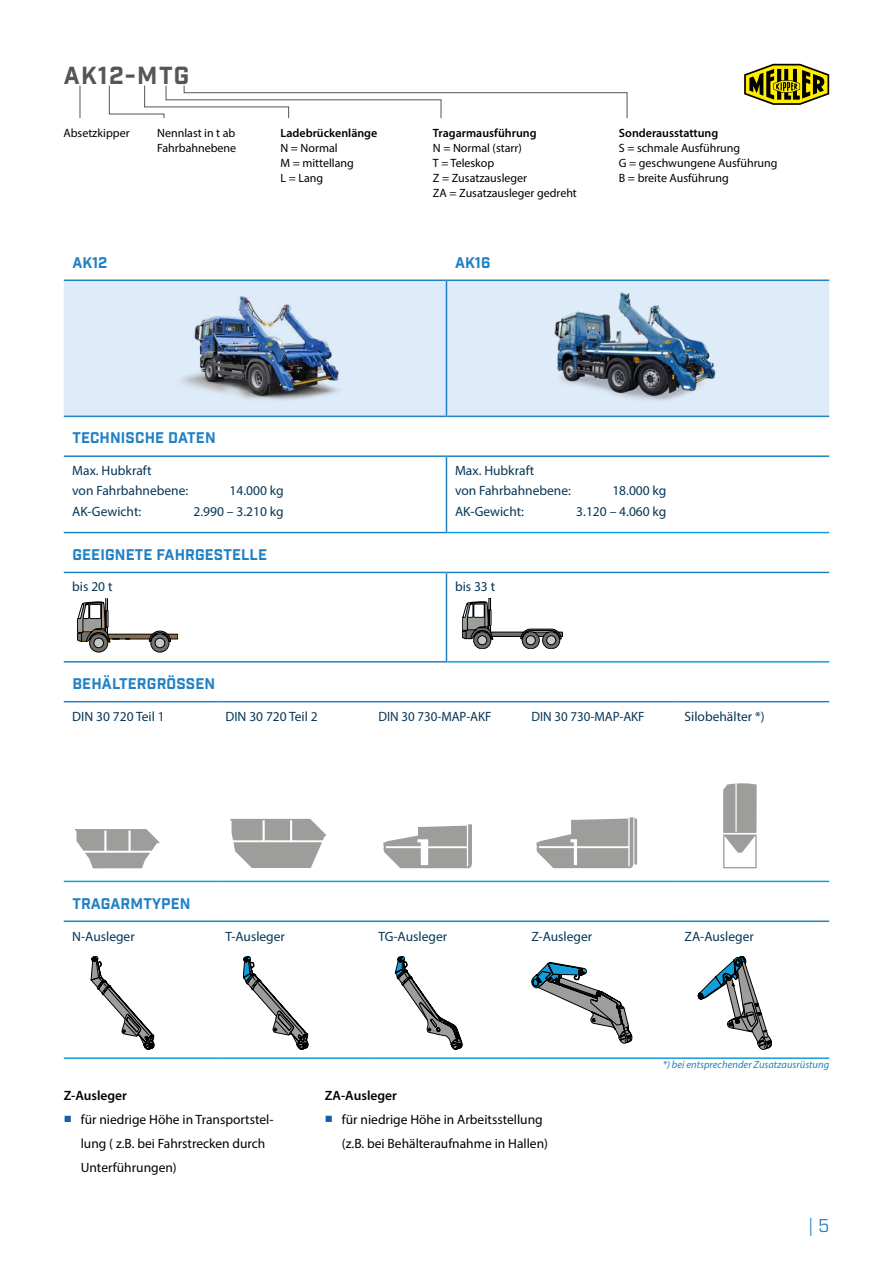
<style>
.page{position:relative;width:893px;height:1263px;background:#fff}
.page>*{position:absolute;margin:0;border:0;box-sizing:border-box;transform-origin:0 0}
.t1{font:700 24px "Industry";letter-spacing:.06em;color:#565656}
.t2{font:18px "Industry";color:#2281c4}
.t3{font:700 15px "Industry";letter-spacing:.01em;color:#2281c4}
.t4{font:13.5px/20.4px "Myriad Pro";color:#073655}
.t5{font:13.5px/24px "Myriad Pro";color:#000}
.t6{font:13.5px "Myriad Pro";color:#073655;scale:.96 1}
.t7{font:600 13.5px "Myriad Pro";color:#000}
.t8{font:12px/15px "Myriad Pro";color:#000}
.t9{font:600 12px "Myriad Pro";color:#000}
.t10{font:italic 10.5px "Myriad Pro";color:#2281c4}
.s1{font-family:"Arial";color:#1560ab}
</style>
<div class="page">
<div style="left:64px;top:281px;width:765px;height:135px;background:#deebf9"></div>
<hr style="left:64px;top:279px;width:382px;height:2px;background:#2281c4">
<hr style="left:446px;top:279px;width:383px;height:2px;background:#2281c4">
<hr style="left:446px;top:416px;width:383px;height:1px;background:#2281c4">
<hr style="left:446px;top:281px;width:1px;height:135px;background:#2281c4">
<hr style="left:64px;top:416px;width:382px;height:1px;background:#2281c4">
<img style="left:168px;top:289px;width:193px;height:119px">
<img style="left:525px;top:289px;width:216px;height:119px">
<hr style="left:64px;top:455px;width:382px;height:2px;background:#2281c4">
<hr style="left:446px;top:455px;width:383px;height:2px;background:#2281c4">
<hr style="left:447px;top:532px;width:382px;height:1px;background:#109fdb">
<hr style="left:446px;top:457px;width:1px;height:75px;background:#2281c4">
<hr style="left:64px;top:532px;width:383px;height:1px;background:#2281c4">
<hr style="left:64px;top:572px;width:382px;height:1px;background:#2281c4">
<hr style="left:446px;top:572px;width:383px;height:1px;background:#2281c4">
<hr style="left:447px;top:661px;width:382px;height:1px;background:#109fdb">
<hr style="left:446px;top:573px;width:1px;height:88px;background:#2281c4">
<hr style="left:64px;top:661px;width:383px;height:1px;background:#2281c4">
<svg style="left:77px;top:598px;width:101px;height:54px"></svg>
<svg style="left:462px;top:598px;width:101px;height:51px"></svg>
<hr style="left:64px;top:701px;width:153px;height:1px;background:#2281c4">
<hr style="left:217px;top:701px;width:153px;height:1px;background:#2281c4">
<hr style="left:370px;top:701px;width:153px;height:1px;background:#2281c4">
<hr style="left:523px;top:701px;width:153px;height:1px;background:#2281c4">
<hr style="left:676px;top:701px;width:153px;height:1px;background:#2281c4">
<hr style="left:64px;top:881px;width:153px;height:1px;background:#109fdb">
<hr style="left:217px;top:881px;width:153px;height:1px;background:#109fdb">
<hr style="left:370px;top:881px;width:153px;height:1px;background:#109fdb">
<hr style="left:523px;top:881px;width:153px;height:1px;background:#109fdb">
<hr style="left:676px;top:881px;width:153px;height:1px;background:#109fdb">
<svg style="left:75px;top:829px;width:85px;height:39px"></svg>
<div style="left:230px;top:817px;width:101px;height:51px;background:linear-gradient(to bottom,#fefefe,#fff)"></div>
<svg style="left:230px;top:819px;width:96px;height:49px"></svg>
<svg style="left:383px;top:824px;width:89px;height:44px"></svg>
<svg style="left:536px;top:817px;width:101px;height:51px"></svg>
<svg style="left:723px;top:783px;width:34px;height:85px"></svg>
<hr style="left:64px;top:920px;width:153px;height:2px;background:#2281c4">
<hr style="left:217px;top:920px;width:153px;height:2px;background:#2281c4">
<hr style="left:370px;top:920px;width:153px;height:2px;background:#2281c4">
<hr style="left:523px;top:920px;width:153px;height:2px;background:#2281c4">
<hr style="left:676px;top:920px;width:153px;height:2px;background:#2281c4">
<hr style="left:64px;top:1057px;width:153px;height:2px;background:#109fdb">
<hr style="left:217px;top:1057px;width:153px;height:2px;background:#109fdb">
<hr style="left:370px;top:1057px;width:153px;height:2px;background:#109fdb">
<hr style="left:523px;top:1057px;width:153px;height:2px;background:#109fdb">
<hr style="left:676px;top:1057px;width:153px;height:2px;background:#109fdb">
<svg style="left:91px;top:956px;width:63px;height:94px"></svg>
<svg style="left:243px;top:956px;width:65px;height:94px"></svg>
<svg style="left:395px;top:956px;width:67px;height:94px"></svg>
<svg style="left:531px;top:962px;width:101px;height:81px"></svg>
<svg style="left:698px;top:956px;width:74px;height:94px"></svg>
<hr style="left:80px;top:86px;width:1px;height:32px;background:#565656">
<svg style="left:109px;top:85px;width:519px;height:34px"></svg>
<svg style="left:744px;top:64px;width:85px;height:41px"></svg>
<h1 class="t1" style="left:64px;top:61px;width:127px">AK12-MTG</h1>
<p class="t8" style="left:63px;top:125px;width:68px">Absetzkipper</p>
<p class="t8" style="left:157px;top:125px;width:81px">Nennlast in t ab<br>Fahrbahnebene</p>
<p class="t9" style="left:280px;top:125px;width:98px">Ladebrückenlänge</p>
<p class="t8" style="left:280px;top:140px;width:75px">N = Normal<br>M = mittellang<br>L = Lang</p>
<p class="t9" style="left:433px;top:125px;width:105px">Tragarmausführung</p>
<p class="t8" style="left:433px;top:140px;width:146px">N = Normal (starr)<br>T = Teleskop<br>Z = Zusatzausleger<br>ZA = Zusatzausleger gedreht</p>
<p class="t3" style="left:72px;top:253px;width:37px">AK12</p>
<p class="t3" style="left:455px;top:253px;width:37px">AK16</p>
<p class="t9" style="left:619px;top:125px;width:101px">Sonderausstattung</p>
<p class="t8" style="left:619px;top:140px;width:160px">S = schmale Ausführung<br>G = geschwungene Ausführung<br>B = breite Ausführung</p>
<p class="t3" style="left:72px;top:429px;width:145px">TECHNISCHE DATEN</p>
<p class="t4" style="left:72px;top:460px;width:117px">Max. Hubkraft<br>von Fahrbahnebene:</p>
<p class="t4" style="left:230px;top:480px;width:56px">14.000 kg</p>
<p class="t4" style="left:455px;top:460px;width:117px">Max. Hubkraft<br>von Fahrbahnebene:</p>
<p class="t4" style="left:612px;top:480px;width:56px">18.000 kg</p>
<p class="t4" style="left:72px;top:501px;width:71px">AK-Gewicht:</p>
<p class="t4" style="left:194px;top:501px;width:92px">2.990 – 3.210 kg</p>
<p class="t4" style="left:455px;top:501px;width:71px">AK-Gewicht:</p>
<p class="t4" style="left:576px;top:501px;width:92px">3.120 – 4.060 kg</p>
<p class="t3" style="left:72px;top:545px;width:196px">GEEIGNETE FAHRGESTELLE</p>
<p class="t4" style="left:72px;top:576px;width:42px">bis 20 t</p>
<p class="t4" style="left:455px;top:576px;width:42px">bis 33 t</p>
<p class="t3" style="left:72px;top:674px;width:144px">BEHÄLTERGRÖSSEN</p>
<p class="t4" style="left:72px;top:706px;width:94px">DIN 30 720 Teil 1</p>
<p class="t4" style="left:225px;top:706px;width:94px">DIN 30 720 Teil 2</p>
<p class="t6" style="left:378px;top:708px;width:119px">DIN 30 730-MAP-AKF</p>
<p class="t6" style="left:531px;top:708px;width:119px">DIN 30 730-MAP-AKF</p>
<p class="t4" style="left:685px;top:706px;width:81px">Silobehälter *)</p>
<p class="t3" style="left:72px;top:894px;width:120px">TRAGARMTYPEN</p>
<p class="t4" style="left:72px;top:926px;width:64px">N-Ausleger</p>
<p class="t4" style="left:225px;top:926px;width:61px">T-Ausleger</p>
<p class="t4" style="left:378px;top:926px;width:70px">TG-Ausleger</p>
<p class="t4" style="left:531px;top:926px;width:62px">Z-Ausleger</p>
<p class="t4" style="left:685px;top:926px;width:71px">ZA-Ausleger</p>
<p class="t7" style="left:64px;top:1086px;width:65px">Z-Ausleger</p>
<p class="t5" style="left:81px;top:1107px;width:194px;text-indent:-17px"><span class="s1">■</span> für niedrige Höhe in Transportstel&shy;lung ( z.B. bei Fahrstrecken durch<br>Unterführungen)</p>
<p class="t7" style="left:325px;top:1086px;width:74px">ZA-Ausleger</p>
<p class="t5" style="left:342px;top:1107px;width:208px;text-indent:-17px"><span class="s1">■</span> für niedrige Höhe in Arbeitsstellung (z.B. bei Behälteraufnahme in Hallen)</p>
<p class="t10" style="left:663px;top:1058px;width:168px">*) bei entsprechender Zusatzausrüstung</p>
<h2 class="t2" style="left:808px;top:1214px;width:22px">| 5</h2>
</div>
